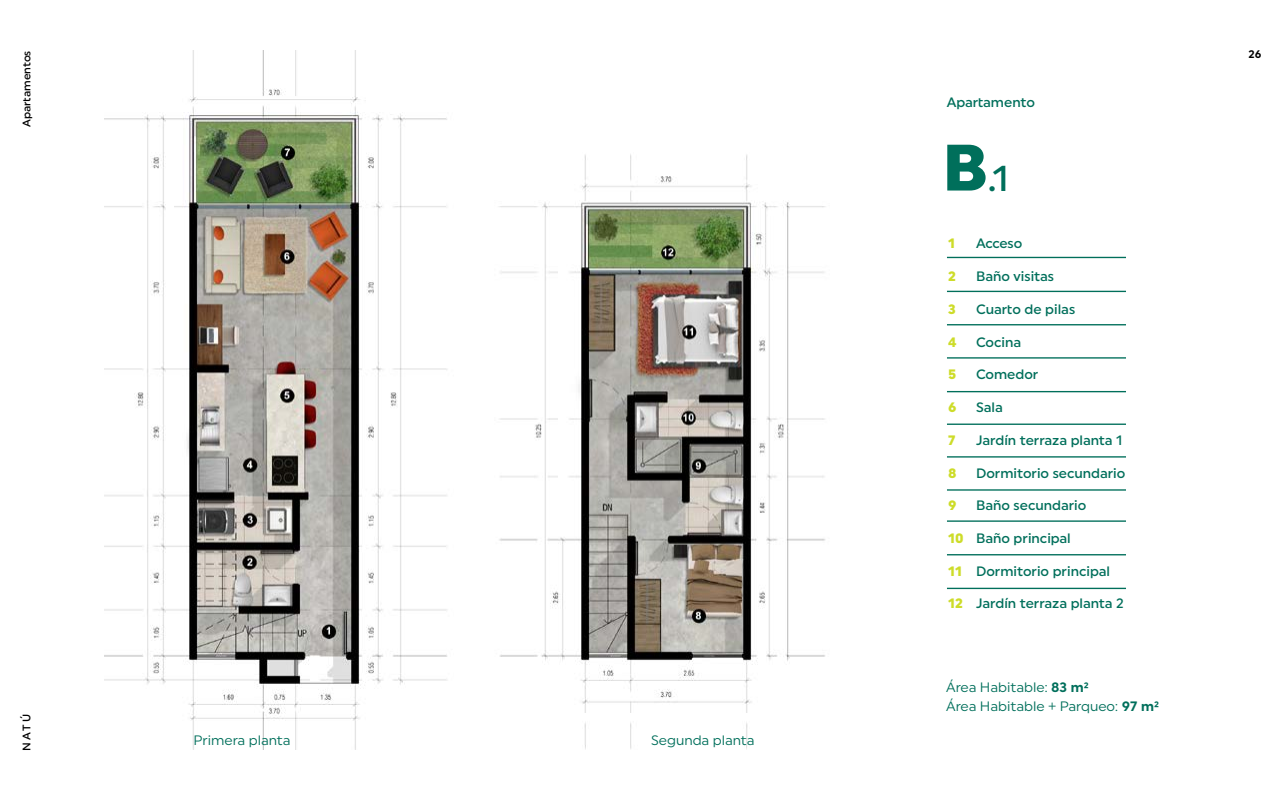
<style>
.page{position:relative;width:1280px;height:800px;background:#fff}
.page>*{position:absolute;margin:0;border:0;box-sizing:border-box;transform-origin:0 0}
.t1{font:500 36px "Uniform";color:#006f5b}
.t2{font:500 13.6px "Uniform";color:#006f5b}
.t3{font:13.6px/19.1px "Uniform";color:#006f5b}
.t4{font:900 13.6px "Uniform";color:#cddc29}
.t5{font:500 11px "Uniform";color:#000}
.t6{font:700 11px "Uniform";color:#000}
.s1{font-weight:900;font-size:65.5px}
.s2{font-weight:700}
</style>
<div class="page">
<img style="left:104px;top:50px;width:722px;height:700px">
<hr style="left:947px;top:257px;width:179px;height:1px;background:#006f5b">
<hr style="left:947px;top:291px;width:179px;height:1px;background:#006f5b">
<hr style="left:947px;top:324px;width:179px;height:1px;background:#006f5b">
<hr style="left:947px;top:357px;width:179px;height:2px;background:#006f5b">
<hr style="left:947px;top:391px;width:179px;height:1px;background:#006f5b">
<hr style="left:947px;top:424px;width:179px;height:1px;background:#006f5b">
<hr style="left:947px;top:456px;width:179px;height:2px;background:#006f5b">
<hr style="left:947px;top:489px;width:179px;height:2px;background:#006f5b">
<hr style="left:947px;top:520px;width:179px;height:2px;background:#006f5b">
<hr style="left:947px;top:554px;width:179px;height:1px;background:#006f5b">
<hr style="left:947px;top:588px;width:179px;height:1px;background:#006f5b">
<p class="t5" style="left:20px;top:127px;width:78px;rotate:-90deg">Apartamentos</p>
<p class="t5" style="left:20px;top:750px;width:38px;rotate:-90deg">NATÚ</p>
<p class="t3" style="left:193px;top:730px;width:99px">Primera planta</p>
<p class="t3" style="left:651px;top:730px;width:105px">Segunda planta</p>
<p class="t2" style="left:947px;top:94px;width:90px">Apartamento</p>
<h1 class="t1" style="left:943px;top:156px;width:68px"><span class="s1">B</span>.1</h1>
<p class="t4" style="left:948px;top:235px;width:8px">1</p>
<p class="t4" style="left:948px;top:268px;width:9px">2</p>
<p class="t4" style="left:948px;top:301px;width:9px">3</p>
<p class="t4" style="left:948px;top:334px;width:10px">4</p>
<p class="t4" style="left:948px;top:366px;width:10px">5</p>
<p class="t4" style="left:948px;top:399px;width:10px">6</p>
<p class="t4" style="left:948px;top:432px;width:9px">7</p>
<p class="t4" style="left:948px;top:465px;width:10px">8</p>
<p class="t4" style="left:948px;top:497px;width:10px">9</p>
<p class="t4" style="left:948px;top:530px;width:17px">10</p>
<p class="t4" style="left:948px;top:563px;width:15px">11</p>
<p class="t4" style="left:948px;top:596px;width:16px">12</p>
<p class="t2" style="left:976px;top:235px;width:48px">Acceso</p>
<p class="t2" style="left:976px;top:268px;width:80px">Baño visitas</p>
<p class="t2" style="left:976px;top:301px;width:101px">Cuarto de pilas</p>
<p class="t2" style="left:976px;top:334px;width:47px">Cocina</p>
<p class="t2" style="left:976px;top:366px;width:64px">Comedor</p>
<p class="t2" style="left:976px;top:399px;width:28px">Sala</p>
<p class="t2" style="left:976px;top:432px;width:148px">Jardín terraza planta 1</p>
<p class="t2" style="left:976px;top:465px;width:151px">Dormitorio secundario</p>
<p class="t2" style="left:976px;top:497px;width:112px">Baño secundario</p>
<p class="t2" style="left:976px;top:530px;width:96px">Baño principal</p>
<p class="t2" style="left:976px;top:563px;width:135px">Dormitorio principal</p>
<p class="t2" style="left:976px;top:596px;width:149px">Jardín terraza planta 2</p>
<p class="t3" style="left:946px;top:677px;width:214px">Área Habitable: <span class="s2">83 m²<br></span>Área Habitable + Parqueo: <span class="s2">97 m²</span></p>
<p class="t6" style="left:1249px;top:48px;width:14px">26</p>
</div>
